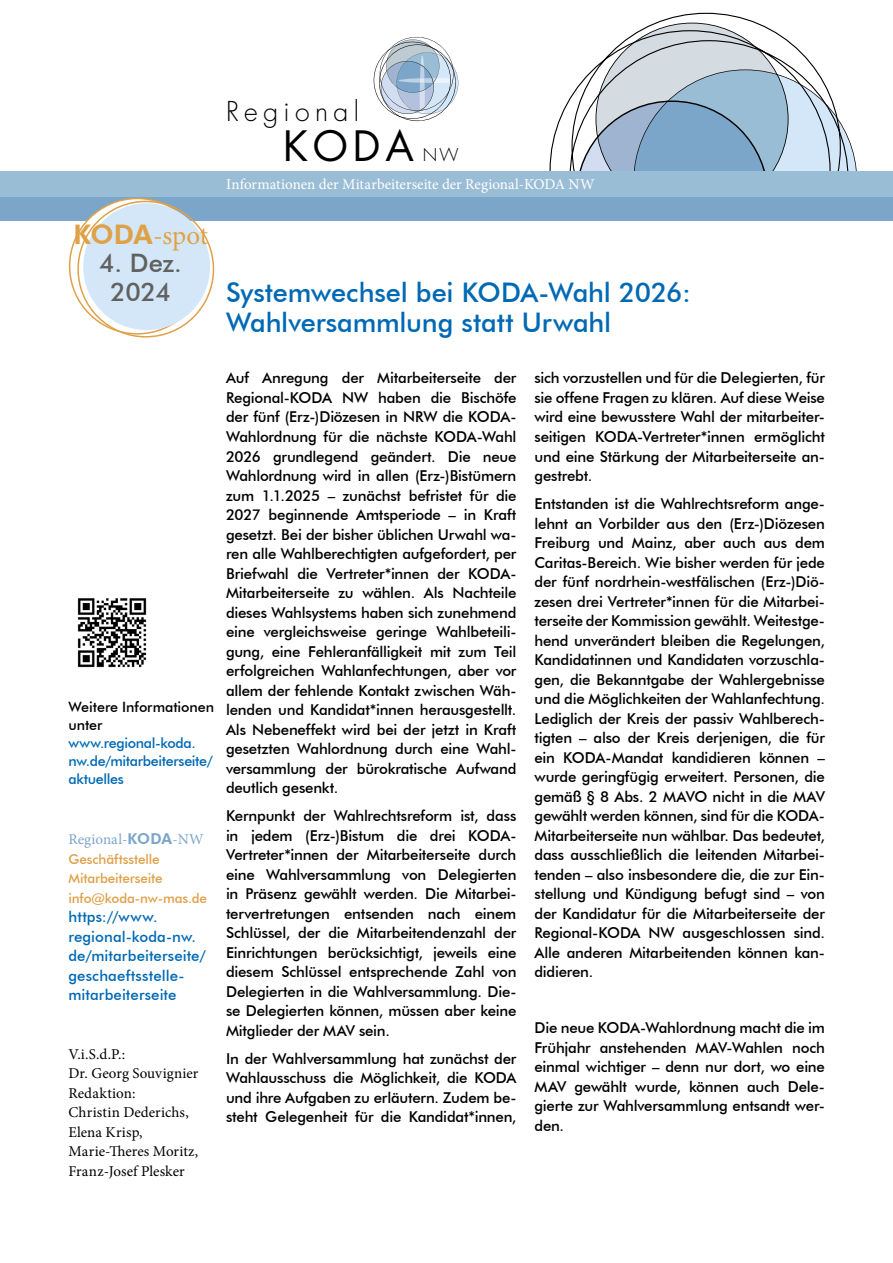
<style>
.page{position:relative;width:893px;height:1263px;background:#fff}
.page>*{position:absolute;margin:0;border:0;box-sizing:border-box;transform-origin:0 0}
.t1{font:40.65px "Futura Std";color:#000}
.t2{font:500 27px/30px "Futura BT";letter-spacing:-.005em;color:#0069b4}
.t3{font:27px "Minion Pro";color:#dfa148}
.t4{font:300 26.55px "Futura Std";letter-spacing:.2em;color:#000}
.t5{font:500 25.5px/28.5px "Futura BT";letter-spacing:-.005em;color:#616160;text-align:center}
.t6{font:300 17.25px "Futura Std";color:#000}
.t7{font:500 15px/19.5px "Futura BT";letter-spacing:-.015em;color:#000;text-align:justify}
.t8{font:15px/19.5px "Minion Pro";letter-spacing:.005em;color:#000}
.t9{font:500 15px/19.5px "Futura BT";letter-spacing:.005em;color:#0069b4}
.t10{font:15px "Minion Pro";color:#fff}
.t11{font:15px "Minion Pro";letter-spacing:.005em;color:#7ba6c9}
.t12{font:500 14.25px/18px "Futura BT";letter-spacing:-.025em;color:#0069b4}
.t13{font:500 14.25px/18px "Futura BT";letter-spacing:-.005em;color:#000}
.t14{font:500 13.5px/19.5px "Futura BT";letter-spacing:-.01em;color:#dfa148}
.s1{font-family:"Futura BT";font-weight:800}
.s2{font-size:24px;color:#9abdd6}
</style>
<div class="page">
<svg style="left:549px;top:13px;width:209px;height:159px"></svg>
<svg style="left:576px;top:23px;width:281px;height:149px"></svg>
<div style="left:0;top:195px;width:893px;height:25px;background:#7ba6c9"></div>
<svg style="left:374px;top:37px;width:85px;height:84px"></svg>
<div style="left:0;top:172px;width:893px;height:25px;background:#9abdd6"></div>
<svg style="left:70px;top:198px;width:135px;height:136px"></svg>
<div style="left:84px;top:204px;width:125px;height:125px;background:#d4e7f8;border-radius:50%"></div>
<img style="left:77px;top:598px;width:70px;height:70px">
<h2 class="t3" style="left:73px;top:217px;width:136px"><span class="s1">KODA</span>-spot</h2>
<h3 class="t5" style="left:99px;top:249px;width:84px">4. Dez.<br>2024</h3>
<p class="t13" style="left:68px;top:697px;width:147px">Weitere Informationen unter</p>
<p class="t12" style="left:68px;top:733px;width:146px">www.regional-koda. nw.de/mitarbeiterseite/ aktuelles</p>
<p class="t11" style="left:68px;top:829px;width:137px">Regional-<span class="s1">KODA</span>-NW</p>
<p class="t14" style="left:68px;top:849px;width:140px">Geschäftsstelle<br>Mitarbeiterseite info@koda-nw-mas.de</p>
<p class="t9" style="left:68px;top:907px;width:139px">https://www. regional-koda-nw. de/mitarbeiterseite/ geschaeftsstelle&shy;mitarbeiterseite</p>
<p class="t8" style="left:68px;top:1044px;width:132px">V.i.S.d.P.:<br>Dr. Georg Souvignier<br>Redaktion:<br>Christin Dederichs,<br>Elena Krisp,<br>Marie-Theres Moritz,<br>Franz-Josef Plesker</p>
<h3 class="t4" style="left:226px;top:95px;width:134px">Regional</h3>
<h1 class="t1" style="left:283px;top:120px;width:132px">KODA</h1>
<p class="t6" style="left:423px;top:145px;width:37px">NW</p>
<p class="t10" style="left:226px;top:174px;width:374px">Informationen der Mitarbeiterseite der Regional-KODA NW<span class="s2">.</span></p>
<h2 class="t2" style="left:226px;top:277px;width:466px">Systemwechsel bei KODA-Wahl 2026:<br>Wahlversammlung statt Urwahl</h2>
<p class="t7" style="left:226px;top:368px;width:292px">Auf Anregung der Mitarbeiterseite der Regional-KODA NW haben die Bischöfe der fünf (Erz-)Diözesen in NRW die KODA-Wahlordnung für die nächste KODA-Wahl 2026 grundlegend geändert. Die neue Wahlordnung wird in allen (Erz-)Bistümern zum 1.1.2025 – zunächst befristet für die 2027 beginnende Amtsperiode – in Kraft gesetzt. Bei der bisher üblichen Urwahl wa&shy;ren alle Wahlberechtigten aufgefordert, per Briefwahl die Vertreter*innen der KODA-Mitarbeiterseite zu wählen. Als Nachteile dieses Wahlsystems haben sich zunehmend eine vergleichsweise geringe Wahlbeteili&shy;gung, eine Fehleranfälligkeit mit zum Teil erfolgreichen Wahlanfechtungen, aber vor allem der fehlende Kontakt zwischen Wäh&shy;lenden und Kandidat*innen herausgestellt.<br>Als Nebeneffekt wird bei der jetzt in Kraft gesetzten Wahlordnung durch eine Wahl&shy;versammlung der bürokratische Aufwand deutlich gesenkt.</p>
<p class="t7" style="left:226px;top:806px;width:292px">Kernpunkt der Wahlrechtsreform ist, dass in jedem (Erz-)Bistum die drei KODA-Vertreter*innen der Mitarbeiterseite durch eine Wahlversammlung von Delegierten in Präsenz gewählt werden. Die Mitarbei&shy;tervertretungen entsenden nach einem Schlüssel, der die Mitarbeitendenzahl der Einrichtungen berücksichtigt, jeweils eine diesem Schlüssel entsprechende Zahl von Delegierten in die Wahlversammlung. Die&shy;se Delegierten können, müssen aber keine Mitglieder der MAV sein.</p>
<p class="t7" style="left:226px;top:1048px;width:292px">In der Wahlversammlung hat zunächst der Wahlausschuss die Möglichkeit, die KODA und ihre Aufgaben zu erläutern. Zudem be&shy;steht Gelegenheit für die Kandidat*innen,</p>
<p class="t7" style="left:534px;top:368px;width:292px">sich vorzustellen und für die Delegierten, für sie offene Fragen zu klären. Auf diese Weise wird eine bewusstere Wahl der mitarbeiter&shy;seitigen KODA-Vertreter*innen ermöglicht und eine Stärkung der Mitarbeiterseite an&shy;gestrebt.</p>
<p class="t7" style="left:534px;top:494px;width:292px">Entstanden ist die Wahlrechtsreform ange&shy;lehnt an Vorbilder aus den (Erz-)Diözesen Freiburg und Mainz, aber auch aus dem Caritas-Bereich. Wie bisher werden für jede der fünf nordrhein-westfälischen (Erz-)Diö&shy;zesen drei Vertreter*innen für die Mitarbei&shy;terseite der Kommission gewählt. Weitestge&shy;hend unverändert bleiben die Regelungen, Kandidatinnen und Kandidaten vorzuschla&shy;gen, die Bekanntgabe der Wahlergebnisse und die Möglichkeiten der Wahlanfechtung.<br>Lediglich der Kreis der passiv Wahlberech&shy;tigten – also der Kreis derjenigen, die für ein KODA-Mandat kandidieren können – wurde geringfügig erweitert. Personen, die gemäß § 8 Abs. 2 MAVO nicht in die MAV gewählt werden können, sind für die KODA-Mitarbeiterseite nun wählbar. Das bedeutet, dass ausschließlich die leitenden Mitarbei&shy;tenden – also insbesondere die, die zur Ein&shy;stellung und Kündigung befugt sind – von der Kandidatur für die Mitarbeiterseite der Regional-KODA NW ausgeschlossen sind.<br>Alle anderen Mitarbeitenden können kan&shy;didieren.</p>
<p class="t7" style="left:534px;top:1018px;width:292px">Die neue KODA-Wahlordnung macht die im Frühjahr anstehenden MAV-Wahlen noch einmal wichtiger – denn nur dort, wo eine MAV gewählt wurde, können auch Dele&shy;gierte zur Wahlversammlung entsandt wer&shy;den.</p>
</div>
